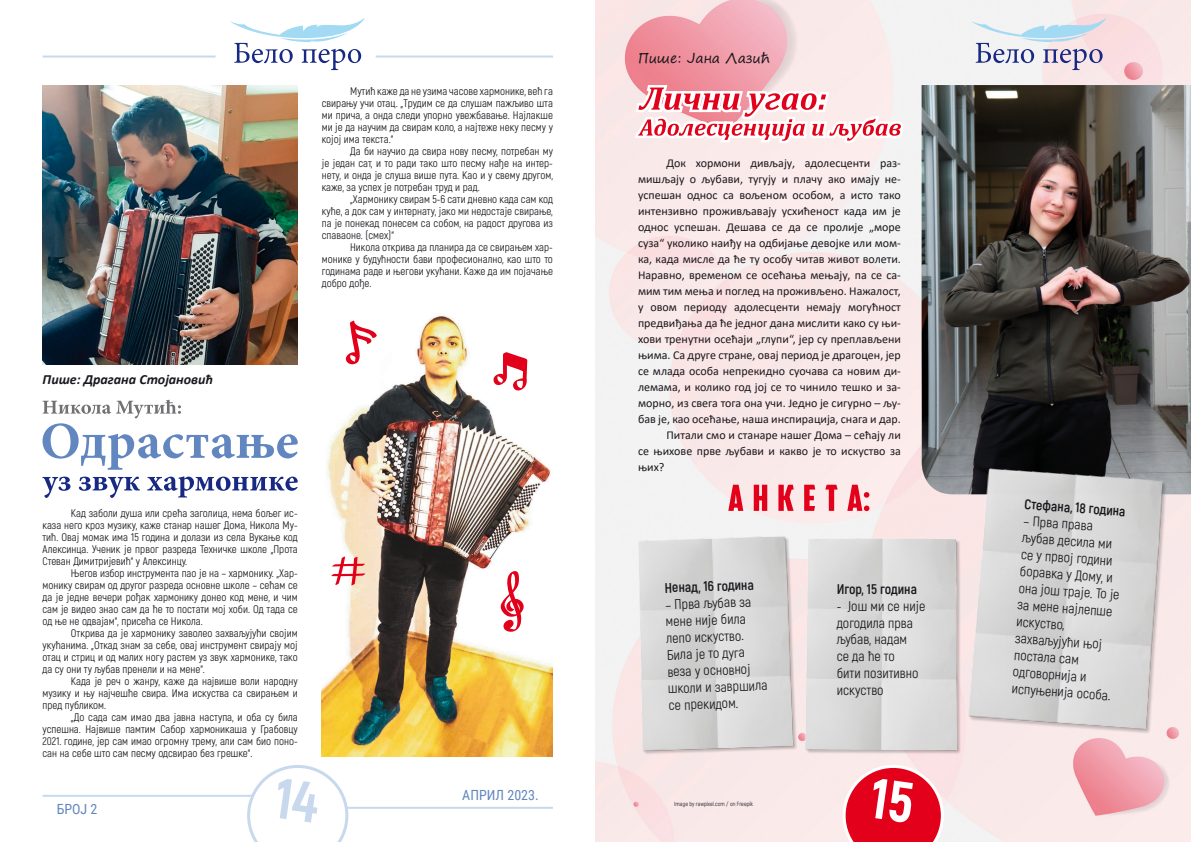
<style>
.page{position:relative;width:1191px;height:842px;background:#fff}
.page>*{position:absolute;margin:0;border:0;box-sizing:border-box;transform-origin:0 0}
.TEKST{font:14px/16.8px "Akrobat";color:#1a171c}
.TEKST-2{font:700 14px "Akrobat";color:#1a171c}
.TEKST-3{font:italic 700 14px "Calibri";color:#1a171c}
.t1{font:14px "Roboto Condensed";color:#6286bf}
.TEKST-4{font:14px "Segoe Print";color:#1a171c}
.TEKST-5{font:12px/16px "Calibri";color:#1a171c;text-align:justify}
.TEKST-6{font:11px/12px "Akrobat";color:#1a171c;text-align:justify}
.TEKST-7{font:6px "Akrobat";color:#1a171c}
</style>
<div class="page">
<hr style="left:43px;top:795px;width:215px;height:2px;background:#c8d8ed">
<hr style="left:43px;top:56px;width:172px;height:2px;background:#c8d8ed">
<hr style="left:376px;top:56px;width:177px;height:2px;background:#c8d8ed">
<hr style="left:337px;top:807px;width:216px;height:2px;background:#c8d8ed">
<svg style="left:231px;top:18px;width:134px;height:52px"></svg>
<img style="left:595px;top:0;width:596px;height:842px">
<svg style="left:972px;top:18px;width:134px;height:52px"></svg>
<img style="left:921px;top:85px;width:270px;height:409px">
<img style="left:968px;top:468px;width:201px;height:268px">
<img style="left:805px;top:538px;width:156px;height:216px">
<img style="left:635px;top:535px;width:164px;height:222px">
<img style="left:43px;top:85px;width:255px;height:279px">
<svg style="left:43px;top:476px;width:255px;height:22px"></svg>
<svg style="left:43px;top:400px;width:255px;height:70px"></svg>
<img style="left:322px;top:315px;width:231px;height:442px">
<svg style="left:500px;top:571px;width:24px;height:61px"></svg>
<svg style="left:493px;top:352px;width:34px;height:40px"></svg>
<svg style="left:345px;top:320px;width:32px;height:44px"></svg>
<svg style="left:331px;top:556px;width:34px;height:29px"></svg>
<svg style="left:632px;top:82px;width:274px;height:65px"></svg>
<svg style="left:728px;top:485px;width:141px;height:26px"></svg>
<svg style="left:247px;top:765px;width:101px;height:77px"></svg>
<svg style="left:842px;top:765px;width:102px;height:77px"></svg>
<p class="TEKST-3" style="left:43px;top:369px;width:172px">Пише: Драгана Стојановић</p>
<p class="TEKST-6" style="left:322px;top:86px;width:233px;text-indent:28px">Мутић каже да не узима часове хармонике, већ га свирању учи отац. „Трудим се да слушам пажљиво шта ми прича, а онда следи упорно увежбавање. Најлакше ми је да научим да свирам коло, а најтеже неку песму у којој има текста.“</p>
<p class="TEKST-6" style="left:322px;top:146px;width:233px;text-indent:28px">Да би научио да свира нову песму, потребан му је један сат, и то ради тако што песму нађе на интер&shy;нету, и онда је слуша више пута. Као и у свему другом, каже, за успех је потребан труд и рад.</p>
<p class="TEKST-6" style="left:322px;top:194px;width:233px;text-indent:28px">„Хармонику свирам 5-6 сати дневно када сам код куће, а док сам у интернату, јако ми недостаје свирање, па је понекад понесем са собом, на радост другова из спаваоне. (смех)“</p>
<p class="TEKST-6" style="left:322px;top:242px;width:233px;text-indent:28px">Никола открива да планира да се свирањем хар&shy;монике у будућности бави професионално, као што то годинама раде и његови укућани. Каже да им појачање добро дођe.</p>
<p class="TEKST-6" style="left:43px;top:507px;width:257px;text-indent:28px">Кад заболи душа или срећа заголица, нема бољег ис&shy;каза него кроз музику, каже станар нашег Дома, Никола Му&shy;тић. Овај момак има 15 година и долази из села Вукање код Алексинца. Ученик је првог разреда Техничке школе „Прота Стеван Димитријевић“ у Алексинцу.</p>
<p class="TEKST-6" style="left:43px;top:567px;width:257px;text-indent:28px">Његов избор инструмента пао је на – хармонику. „Хар&shy;монику свирам од другог разреда основне школе – сећам се да је једне вечери рођак хармонику донео код мене, и чим сам је видео знао сам да ће то постати мој хоби. Од тада се од ње не одвајам“, присећа се Никола.</p>
<p class="TEKST-6" style="left:43px;top:627px;width:257px;text-indent:28px">Открива да је хармонику заволео захваљујући својим укућанима. „Откад знам за себе, овај инструмент свирају мој отац и стриц и од малих ногу растем уз звук хармонике, тако да су они ту љубав пренели и на мене“.</p>
<p class="TEKST-6" style="left:43px;top:675px;width:257px;text-indent:28px">Када је реч о жанру, каже да највише воли народну музику и њу најчешће свира. Има искуства са свирањем и пред публиком.</p>
<p class="TEKST-6" style="left:43px;top:711px;width:257px;text-indent:28px">„До сада сам имао два јавна наступа, и оба су била успешна. Највише памтим Сабор хармоникаша у Грабовцу 2021. године, јер сам имао огромну трему, али сам био поно&shy;сан на себе што сам песму одсвирао без грешке“.</p>
<p class="t1" style="left:57px;top:799px;width:42px">БРОЈ 2</p>
<p class="t1" style="left:462px;top:785px;width:78px">AПРИЛ 2023.</p>
<p class="TEKST-4" style="left:638px;top:45px;width:134px">Пише: Јана Лазић</p>
<p class="TEKST-5" style="left:638px;top:155px;width:264px;text-indent:28px">Док хормони дивљају, адолесценти раз&shy;мишљају о љубави, тугују и плачу ако имају не&shy;успешан однос са вољеном особом, а исто тако интензивно проживљавају усхићеност када им је однос успешан. Дешава се да се пролије „море суза“ уколико наиђу на одбијање девојке или мом&shy;ка, када мисле да ће ту особу читав живот волети.<br>Наравно, временом се осећања мењају, па се са&shy;мим тим мења и поглед на проживљено. Нажалост, у овом периоду адолесценти немају могућност предвиђања да ће једног дана мислити како су њи&shy;хови тренутни осећаји „глупи“, јер су преплављени њима. Са друге стране, овај период је драгоцен, јер се млада особа непрекидно суочава са новим ди&shy;лемама, и колико год јој се то чинило тешко и за&shy;морно, из свега тога она учи. Једно је сигурно – љу&shy;бав је, као осећање, наша инспирација, снага и дар.</p>
<p class="TEKST-5" style="left:638px;top:427px;width:264px;text-indent:28px">Питали смо и станаре нашег Дома – сећају ли се њихове прве љубави и какво је то искуство за њих?</p>
<p class="TEKST-2" style="left:664px;top:579px;width:91px;rotate:-2deg">Ненад, 16 година</p>
<p class="TEKST" style="left:665px;top:596px;width:101px;rotate:-2deg">– Прва љубав за мене није била лепо искуство.<br>Била је то дуга веза у основној школи и завршила се прекидом.</p>
<p class="TEKST-7" style="left:674px;top:801px;width:80px">Image by rawpixel.com / on Freepik</p>
<p class="TEKST-2" style="left:836px;top:580px;width:82px">Игор, 15 година</p>
<p class="TEKST" style="left:836px;top:597px;width:90px">- Још ми се није догодила прва љубав, надам<br>се да ће то<br>бити позитивно искуство</p>
<p class="TEKST-2" style="left:1025px;top:495px;width:103px;rotate:4deg">Стефана, 18 година</p>
<p class="TEKST" style="left:1024px;top:512px;width:103px;rotate:4deg">– Прва права љубав десила ми се у првој години боравка у Дому, и она још траје. То је за мене најлепше искуство, захваљујући њој постала сам одговорнија и испуњенија особа.</p>
</div>
